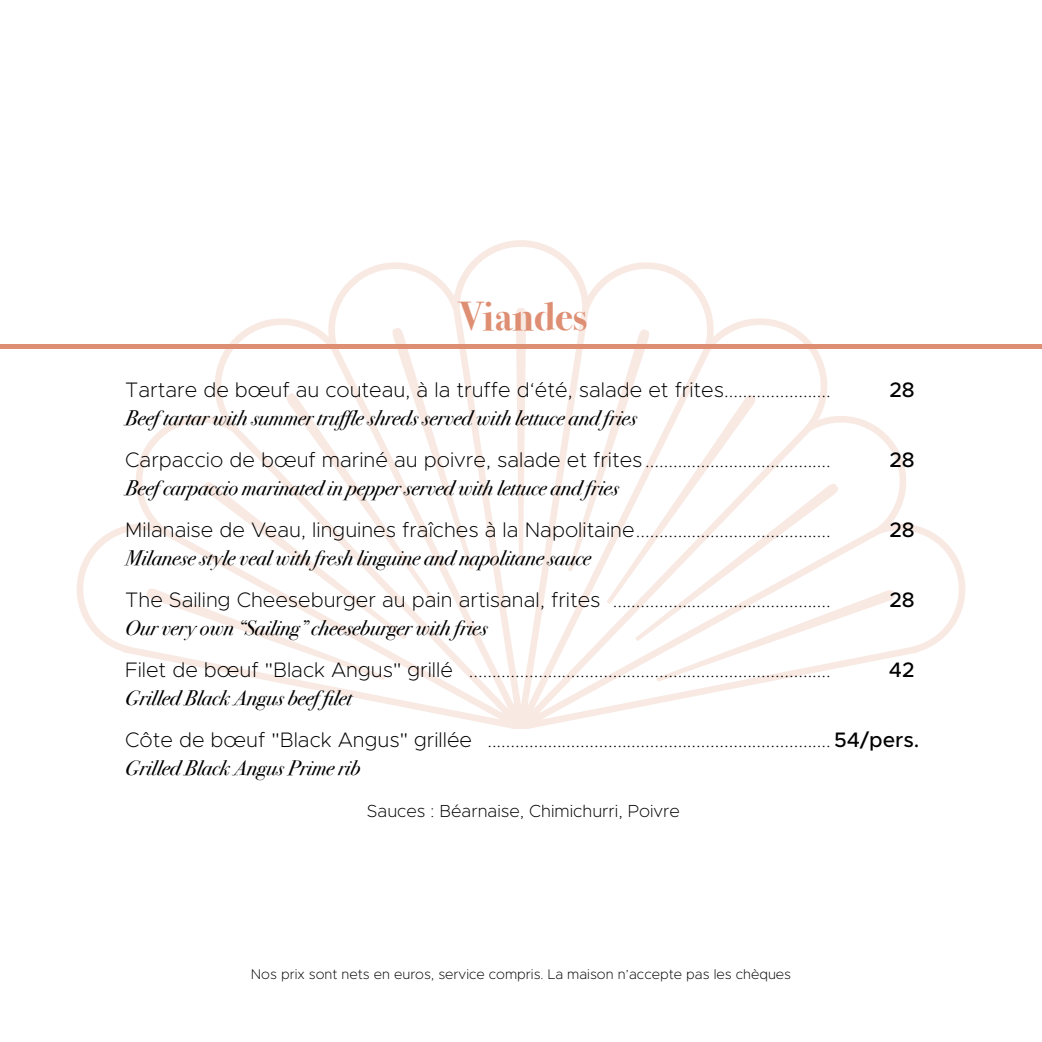
<style>
.page{position:relative;width:1042px;height:1042px;background:#fff}
.page>*{position:absolute;margin:0;border:0;box-sizing:border-box;transform-origin:0 0}
.t1{font:700 40.25px "Bodoni Svty Two ITCTT";color:#de8f73}
.t2{font:200 21px "Metropolis";color:#000}
.t3{font:italic 21px "Bodoni Svty Two ITCTT";color:#000}
.t4{font:500 21px "Metropolis";color:#000}
.t5{font:200 17.5px "Metropolis";color:#000}
.t6{font:200 14px "Metropolis";color:#000}
.s1{font-weight:500}
</style>
<div class="page">
<svg style="left:77px;top:240px;width:888px;height:489px"></svg>
<svg style="left:516px;top:308px;width:10px;height:253px"></svg>
<svg style="left:146px;top:327px;width:328px;height:353px"></svg>
<svg style="left:568px;top:329px;width:327px;height:353px"></svg>
<div style="left:0;top:344px;width:1042px;height:5px;background:#de8f73"></div>
<h1 class="t1" style="left:460px;top:283px;width:129px">Viandes</h1>
<p class="t2" style="left:125px;top:377px;width:707px">Tartare de bœuf au couteau, à la truffe d‘été, salade et frites.......................</p>
<p class="t4" style="left:889px;top:376px;width:27px">28</p>
<p class="t3" style="left:125px;top:399px;width:513px">Beef tartar with summer truffle shreds served with lettuce and fries</p>
<p class="t2" style="left:125px;top:447px;width:707px">Carpaccio de bœuf mariné au poivre, salade et frites ........................................</p>
<p class="t4" style="left:889px;top:446px;width:27px">28</p>
<p class="t3" style="left:125px;top:469px;width:495px">Beef carpaccio marinated in pepper served with lettuce and fries</p>
<p class="t2" style="left:125px;top:517px;width:707px">Milanaise de Veau, linguines fraîches à la Napolitaine..........................................</p>
<p class="t4" style="left:889px;top:516px;width:27px">28</p>
<p class="t3" style="left:125px;top:539px;width:467px">Milanese style veal with fresh linguine and napolitane sauce</p>
<p class="t2" style="left:125px;top:587px;width:707px">The Sailing Cheeseburger au pain artisanal, frites ...............................................</p>
<p class="t4" style="left:889px;top:586px;width:27px">28</p>
<p class="t3" style="left:125px;top:609px;width:364px">Our very own “Sailing” cheeseburger with fries</p>
<p class="t2" style="left:125px;top:657px;width:707px">Filet de bœuf "Black Angus" grillé ..............................................................................</p>
<p class="t4" style="left:889px;top:656px;width:27px">42</p>
<p class="t3" style="left:125px;top:679px;width:228px">Grilled Black Angus beef filet</p>
<p class="t2" style="left:125px;top:727px;width:796px">Côte de bœuf "Black Angus" grillée .......................................................................... <span class="s1">54/pers.</span></p>
<p class="t3" style="left:125px;top:749px;width:236px">Grilled Black Angus Prime rib</p>
<p class="t5" style="left:367px;top:800px;width:314px">Sauces : Béarnaise, Chimichurri, Poivre</p>
<p class="t6" style="left:251px;top:965px;width:542px">Nos prix sont nets en euros, service compris. La maison n’accepte pas les chèques</p>
</div>
